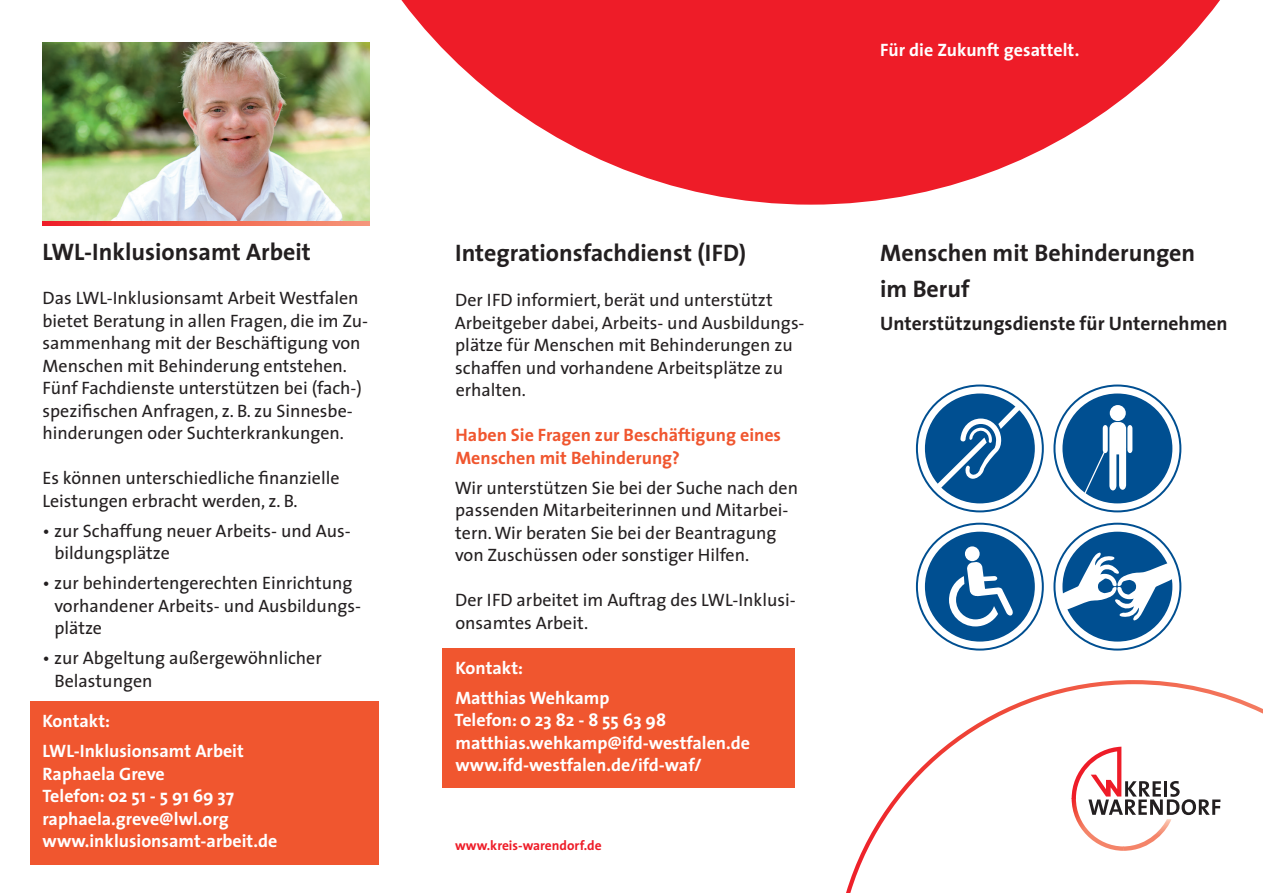
<style>
.page{position:relative;width:1263px;height:893px;background:#fff}
.page>*{position:absolute;margin:0;border:0;box-sizing:border-box;transform-origin:0 0}
.t1{font:700 24px/36px "The Sans";color:#231f20}
.t2{font:700 19.5px "The Sans";color:#231f20}
.t3{font:18px/22.5px "The Sans";color:#231f20}
.t4{font:700 18px/22.5px "The Sans";color:#fff}
.t5{font:700 18px/22.5px "The Sans";color:#f0562f}
.t6{font:700 13.5px "The Sans";color:#ee1c28}
</style>
<div class="page">
<div style="left:30px;top:701px;width:348px;height:163px;background:#f0562f"></div>
<div style="left:442px;top:648px;width:353px;height:140px;background:#f0562f"></div>
<svg style="left:915px;top:387px;width:267px;height:252px"></svg>
<img style="left:43px;top:43px;width:215px;height:178px">
<svg style="left:43px;top:221px;width:215px;height:4px"></svg>
<img style="left:258px;top:42px;width:112px;height:184px">
<svg style="left:300px;top:0;width:920px;height:205px;fill:#ee1c28"></svg>
<svg style="left:846px;top:680px;width:417px;height:213px"></svg>
<svg style="left:1071px;top:747px;width:149px;height:104px"></svg>
<svg style="left:1054px;top:385px;width:126px;height:126px"></svg>
<div style="left:1062px;top:393px;width:110px;height:110px;background:#004f91;border-radius:50%"></div>
<div style="left:1110px;top:405px;width:16px;height:16px;background:#fff;border-radius:50%"></div>
<svg style="left:1109px;top:422px;width:17px;height:32px"></svg>
<svg style="left:1084px;top:425px;width:48px;height:70px"></svg>
<svg style="left:917px;top:524px;width:126px;height:126px"></svg>
<div style="left:925px;top:532px;width:110px;height:110px;background:#004f91;border-radius:50%"></div>
<div style="left:965px;top:546px;width:15px;height:15px;background:#fff;border-radius:50%"></div>
<svg style="left:949px;top:562px;width:64px;height:64px"></svg>
<svg style="left:1054px;top:524px;width:126px;height:126px"></svg>
<div style="left:1062px;top:532px;width:110px;height:110px;background:#004f91;border-radius:50%"></div>
<svg style="left:1059px;top:550px;width:116px;height:73px"></svg>
<svg style="left:917px;top:385px;width:126px;height:126px"></svg>
<div style="left:925px;top:393px;width:110px;height:110px;background:#004f91;border-radius:50%"></div>
<svg style="left:935px;top:404px;width:87px;height:86px"></svg>
<h1 class="t1" style="left:43px;top:234px;width:270px">LWL-Inklusionsamt Arbeit</h1>
<p class="t3" style="left:43px;top:287px;width:327px">Das LWL-Inklusionsamt Arbeit Westfalen bietet Beratung in allen Fragen, die im Zu&shy;sammenhang mit der Beschäftigung von Menschen mit Behinderung entstehen.<br>Fünf Fachdienste unterstützen bei (fach-) spezifischen Anfragen, z. B. zu Sinnesbe&shy;hinderungen oder Suchterkrankungen.</p>
<p class="t3" style="left:43px;top:467px;width:298px">Es können unterschiedliche finanzielle<br>Leistungen erbracht werden, z. B.</p>
<p class="t3" style="left:55px;top:520px;width:298px;text-indent:-12px">• zur Schaffung neuer Arbeits- und Aus&shy;bildungsplätze</p>
<p class="t3" style="left:55px;top:572px;width:308px;text-indent:-12px">• zur behindertengerechten Einrichtung vorhandener Arbeits- und Ausbildungs&shy;plätze</p>
<p class="t3" style="left:55px;top:647px;width:269px;text-indent:-12px">• zur Abgeltung außergewöhnlicher<br>Belastungen</p>
<p class="t4" style="left:43px;top:706px;width:203px;line-height:30px">Kontakt:<br>LWL-Inklusionsamt Arbeit</p>
<p class="t4" style="left:43px;top:763px;width:236px">Raphaela Greve<br>Telefon: 02 51 - 5 91 69 37 raphaela.greve@lwl.org www.inklusionsamt-arbeit.de</p>
<h1 class="t1" style="left:455px;top:235px;width:292px">Integrationsfachdienst (IFD)</h1>
<p class="t3" style="left:455px;top:289px;width:351px">Der IFD informiert, berät und unterstützt Arbeitgeber dabei, Arbeits- und Ausbildungs&shy;plätze für Menschen mit Behinderungen zu schaffen und vorhandene Arbeitsplätze zu erhalten.</p>
<p class="t5" style="left:455px;top:424px;width:327px">Haben Sie Fragen zur Beschäftigung eines<br>Menschen mit Behinderung?</p>
<p class="t3" style="left:455px;top:477px;width:345px">Wir unterstützen Sie bei der Suche nach den passenden Mitarbeiterinnen und Mitarbei&shy;tern. Wir beraten Sie bei der Beantragung von Zuschüssen oder sonstiger Hilfen.</p>
<p class="t3" style="left:455px;top:589px;width:342px">Der IFD arbeitet im Auftrag des LWL-Inklusi&shy;onsamtes Arbeit.</p>
<p class="t4" style="left:455px;top:653px;width:156px;line-height:30px">Kontakt:<br>Matthias Wehkamp</p>
<p class="t4" style="left:455px;top:709px;width:297px">Telefon: 0 23 82 - 8 55 63 98 matthias.wehkamp@ifd-westfalen.de www.ifd-westfalen.de/ifd-waf/</p>
<p class="t6" style="left:455px;top:837px;width:148px">www.kreis-warendorf.de</p>
<p class="t4" style="left:880px;top:39px;width:201px">Für die Zukunft gesattelt.</p>
<h1 class="t1" style="left:880px;top:235px;width:317px">Menschen mit Behinderungen im Beruf</h1>
<p class="t2" style="left:880px;top:311px;width:349px">Unterstützungsdienste für Unternehmen</p>
</div>
